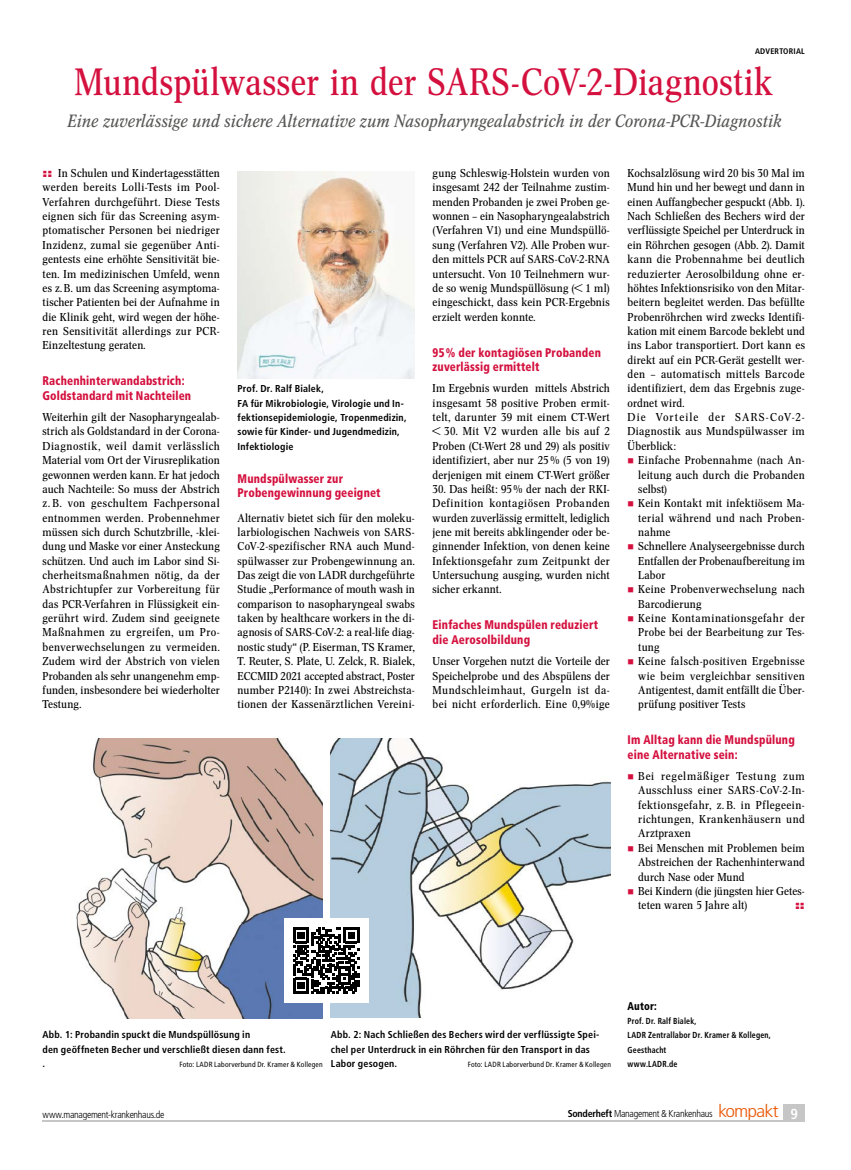
<style>
.page{position:relative;width:851px;height:1170px;background:#fff}
.page>*{position:absolute;margin:0;border:0;box-sizing:border-box;transform-origin:0 0}
.t1{font:37.5px "Concorde Nova";letter-spacing:.01em;color:#d4103e}
.t2{font:italic 17.5px "Concorde Nova";letter-spacing:.02em;color:#575756}
.t3{font:900 condensed 12.5px/14.4px "Frutiger LT Std";letter-spacing:.015em;color:#d4103e;scale:.9 1}
.t4{font:11.25px/14.4px "Concorde Nova";letter-spacing:.02em;color:#000;text-align:justify;scale:1.07 1}
.t5{font:900 condensed 11.25px "Frutiger LT Std";letter-spacing:.015em;color:#000;scale:.9 1}
.t6{font:900 expanded 11.25px "Helvetica Neue LT Std";color:#d4103e;scale:1.07 1}
.t7{font:700 condensed 10px/14.4px "Frutiger LT Std";letter-spacing:.015em;color:#000}
.t8{font:300 condensed 10px "Frutiger LT Std";letter-spacing:-.03em;color:#000}
.t9{font:700 condensed 8.75px/14.4px "Frutiger LT Std";letter-spacing:.02em;color:#000;scale:.9 1}
.t10{font:700 condensed 8.12px "Frutiger LT Std";letter-spacing:.025em;color:#000}
.t11{font:condensed 7.5px "Frutiger LT Std";letter-spacing:.02em;color:#000}
.s1{font-family:"Helvetica Neue LT Std";font-weight:900;font-stretch:expanded;color:#d4103e}
.s2{font-weight:700}
.s3{font-size:17.5px;color:#ea5b0b}
.s4{font-weight:700;font-size:14.5px;color:#fff}
</style>
<div class="page">
<div style="left:783px;top:1104px;width:21px;height:17px;background:#c6c6c6"></div>
<hr style="left:43px;top:1120px;width:761px;height:1px;background:#c6c6c6">
<img style="left:76px;top:738px;width:246px;height:280px">
<img style="left:331px;top:738px;width:279px;height:279px">
<img style="left:237px;top:171px;width:178px;height:207px">
<div style="left:284px;top:918px;width:84px;height:84px;background:#fff"></div>
<svg style="left:293px;top:927px;width:66px;height:66px"></svg>
<p class="t10" style="left:755px;top:46px;width:51px">ADVERTORIAL</p>
<h1 class="t1" style="left:74px;top:60px;width:700px">Mundspülwasser in der SARS-CoV-2-Diagnostik</h1>
<h2 class="t2" style="left:67px;top:111px;width:715px">Eine zuverlässige und sichere Alternative zum Nasopharyngealabstrich in der Corona-PCR-Diagnostik</h2>
<p class="t4" style="left:43px;top:166px;width:167px"><span class="s1">::</span> In Schulen und Kindertagesstätten werden bereits Lolli-Tests im Pool-Verfahren durchgeführt. Diese Tests eignen sich für das Screening asym&shy;ptomatischer Personen bei niedriger Inzidenz, zumal sie gegenüber Anti&shy;gentests eine erhöhte Sensitivität bie&shy;ten. Im medizinischen Umfeld, wenn es z.B. um das Screening asymptoma&shy;tischer Patienten bei der Aufnahme in die Klinik geht, wird wegen der höhe&shy;ren Sensitivität allerdings zur PCR-Einzeltestung geraten.</p>
<p class="t3" style="left:43px;top:374px;width:167px">Rachenhinterwandabstrich:<br>Goldstandard mit Nachteilen</p>
<p class="t4" style="left:43px;top:410px;width:167px">Weiterhin gilt der Nasopharyngealab&shy;strich als Goldstandard in der Corona-Diagnostik, weil damit verlässlich Material vom Ort der Virusreplikation gewonnen werden kann. Er hat jedoch auch Nachteile: So muss der Abstrich z. B. von geschultem Fachpersonal entnommen werden. Probennehmer müssen sich durch Schutzbrille, -klei&shy;dung und Maske vor einer Ansteckung schützen. Und auch im Labor sind Si&shy;cherheitsmaßnahmen nötig, da der Abstrichtupfer zur Vorbereitung für das PCR-Verfahren in Flüssigkeit ein&shy;gerührt wird. Zudem sind geeignete Maßnahmen zu ergreifen, um Pro&shy;benverwechselungen zu vermeiden.<br>Zudem wird der Abstrich von vielen Probanden als sehr unangenehm emp&shy;funden, insbesondere bei wiederholter Testung.</p>
<p class="t4" style="left:432px;top:166px;width:167px">gung Schleswig-Holstein wurden von insgesamt 242 der Teilnahme zustim&shy;menden Probanden je zwei Proben ge&shy;wonnen – ein Nasopharyngealabstrich (Verfahren V1) und eine Mundspüllö&shy;sung (Verfahren V2). Alle Proben wur&shy;den mittels PCR auf SARS-CoV-2-RNA untersucht. Von 10 Teilnehmern wur&shy;de so wenig Mundspüllösung (&lt; 1 ml) eingeschickt, dass kein PCR-Ergebnis erzielt werden konnte.</p>
<p class="t3" style="left:432px;top:345px;width:189px">95% der kontagiösen Probanden zuverlässig ermittelt</p>
<p class="t4" style="left:432px;top:381px;width:167px">Im Ergebnis wurden mittels Abstrich insgesamt 58 positive Proben ermit&shy;telt, darunter 39 mit einem CT-Wert &lt; 30. Mit V2 wurden alle bis auf 2<br>Proben (Ct-Wert 28 und 29) als positiv identifiziert, aber nur 25% (5 von 19) derjenigen mit einem CT-Wert größer</p>
<p class="t4" style="left:432px;top:482px;width:167px">30. Das heißt: 95% der nach der RKI-Definition kontagiösen Probanden wurden zuverlässig ermittelt, lediglich jene mit bereits abklingender oder be&shy;ginnender Infektion, von denen keine Infektionsgefahr zum Zeitpunkt der Untersuchung ausging, wurden nicht sicher erkannt.</p>
<p class="t3" style="left:432px;top:617px;width:185px">Einfaches Mundspülen reduziert die Aerosolbildung</p>
<p class="t4" style="left:432px;top:654px;width:167px">Unser Vorgehen nutzt die Vorteile der Speichelprobe und des Abspülens der Mundschleimhaut, Gurgeln ist da&shy;bei nicht erforderlich. Eine 0,9%ige</p>
<p class="t4" style="left:627px;top:166px;width:167px;text-align:left">Kochsalzlösung wird 20 bis 30 Mal im Mund hin und her bewegt und dann in einen Auffangbecher gespuckt (Abb. 1).<br>Nach Schließen des Bechers wird der verflüssigte Speichel per Unterdruck in ein Röhrchen gesogen (Abb. 2). Damit kann die Probennahme bei deutlich reduzierter Aerosolbildung ohne er&shy;höhtes Infektionsrisiko von den Mitar&shy;beitern begleitet werden. Das befüllte Probenröhrchen wird zwecks Identifi&shy;kation mit einem Barcode beklebt und ins Labor transportiert. Dort kann es direkt auf ein PCR-Gerät gestellt wer&shy;den – automatisch mittels Barcode identifiziert, dem das Ergebnis zuge&shy;ordnet wird.<br>Die Vorteile der SARS-CoV-2- Diagnostik aus Mundspülwasser im Überblick:</p>
<p class="t4" style="left:638px;top:453px;width:157px;text-align:left">Einfache Probennahme (nach An&shy;leitung auch durch die Probanden selbst)<br>Kein Kontakt mit infektiösem Ma&shy;terial während und nach Proben&shy;nahme<br>Schnellere Analyseergebnisse durch<br>Entfallen der Probenaufbereitung im<br>Labor<br>Keine Probenverwechselung nach<br>Barcodierung<br>Keine Kontaminationsgefahr der<br>Probe bei der Bearbeitung zur Tes&shy;tung<br>Keine falsch-positiven Ergebnisse wie beim vergleichbar sensitiven<br>Antigentest, damit entfällt die Über&shy;prüfung positiver Tests</p>
<p class="t3" style="left:627px;top:732px;width:187px">Im Alltag kann die Mundspülung eine Alternative sein:</p>
<p class="t4" style="left:638px;top:769px;width:157px;text-align:left">Bei regelmäßiger Testung zum<br>Ausschluss einer SARS-CoV-2-In&shy;fektionsgefahr, z. B. in Pflegeein&shy;richtungen, Krankenhäusern und<br>Arztpraxen<br>Bei Menschen mit Problemen beim<br>Abstreichen der Rachenhinterwand durch Nase oder Mund<br>Bei Kindern (die jüngsten hier Getes&shy;teten waren 5 Jahre alt)</p>
<p class="t7" style="left:237px;top:382px;width:170px">Prof. Dr. Ralf Bialek,<br>FA für Mikrobiologie, Virologie und In&shy;fektionsepidemiologie, Tropenmedizin, sowie für Kinder- und Jugendmedizin,<br>Infektiologie</p>
<p class="t3" style="left:237px;top:471px;width:160px">Mundspülwasser zur<br>Probengewinnung geeignet</p>
<p class="t4" style="left:237px;top:510px;width:167px">Alternativ bietet sich für den moleku&shy;larbiologischen Nachweis von SARS-CoV-2-spezifischer RNA auch Mund&shy;spülwasser zur Probengewinnung an.<br>Das zeigt die von LADR durchgeführte Studie „Performance of mouth wash in comparison to nasopharyngeal swabs taken by healthcare workers in the di&shy;agnosis of SARS-CoV-2: a real-life diag&shy;nostic study“ (P. Eiserman, TS Kramer, T. Reuter, S. Plate, U. Zelck, R. Bialek, ECCMID 2021 accepted abstract, Poster number P2140): In zwei Abstreichsta&shy;tionen der Kassenärztlichen Vereini-</p>
<p class="t6" style="left:795px;top:897px;width:11px">::</p>
<p class="t7" style="left:43px;top:1027px;width:245px">Abb. 1: Probandin spuckt die Mundspüllösung in<br>den geöffneten Becher und verschließt diesen dann fest. .</p>
<p class="t11" style="left:179px;top:1060px;width:145px">Foto: LADR Laborverbund Dr. Kramer &amp; Kollegen</p>
<p class="t7" style="left:331px;top:1027px;width:270px">Abb. 2: Nach Schließen des Bechers wird der verflüssigte Spei&shy;chel per Unterdruck in ein Röhrchen für den Transport in das<br>Labor gesogen.</p>
<p class="t11" style="left:467px;top:1060px;width:145px">Foto: LADR Laborverbund Dr. Kramer &amp; Kollegen</p>
<p class="t5" style="left:627px;top:998px;width:34px">Autor:</p>
<p class="t9" style="left:627px;top:1013px;width:161px">Prof. Dr. Ralf Bialek,<br>LADR Zentrallabor Dr. Kramer &amp; Kollegen,<br>Geesthacht<br>www.LADR.de</p>
<p class="t8" style="left:43px;top:1108px;width:123px">www.management-krankenhaus.de</p>
<p class="t8" style="left:567px;top:1107px;width:232px"><span class="s2">Sonderheft</span> Management &amp; Krankenhaus <span class="s3">kompakt</span> <span class="s4">9</span></p>
</div>
